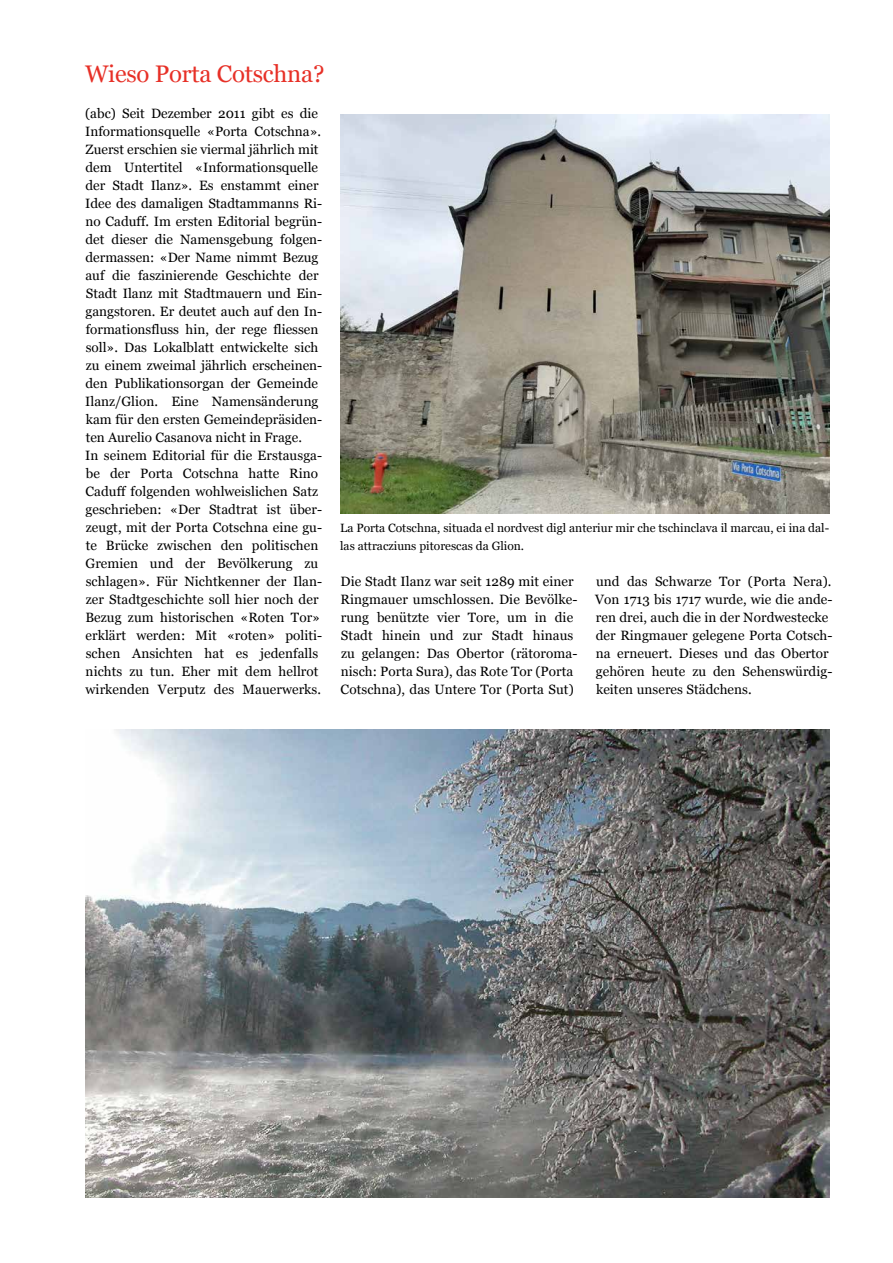
<style>
.page{position:relative;width:893px;height:1263px;background:#fff}
.page>*{position:absolute;margin:0;border:0;box-sizing:border-box;transform-origin:0 0}
.t1{font:24px "Vani";letter-spacing:-.01em;color:#e73027}
.t2{font:13.5px/18px "Vani";letter-spacing:.005em;color:#000}
.t3{font:12px/18px "Vani";color:#000}
</style>
<div class="page">
<img style="left:340px;top:115px;width:489px;height:399px">
<img style="left:85px;top:730px;width:744px;height:468px">
<h1 class="t1" style="left:85px;top:60px;width:241px">Wieso Porta Cotschna?</h1>
<p class="t2" style="left:85px;top:104px;width:238px">(abc) Seit Dezember 2011 gibt es die Informationsquelle «Porta Cotschna».<br>Zuerst erschien sie viermal jährlich mit dem Untertitel «Informationsquelle der Stadt Ilanz». Es enstammt einer Idee des damaligen Stadtammanns Ri&shy;no Caduff. Im ersten Editorial begrün&shy;det dieser die Namensgebung folgen&shy;dermassen: «Der Name nimmt Bezug auf die faszinierende Geschichte der Stadt Ilanz mit Stadtmauern und Ein&shy;gangstoren. Er deutet auch auf den In&shy;formationsfluss hin, der rege fliessen soll». Das Lokalblatt entwickelte sich zu einem zweimal jährlich erscheinen&shy;den Publikationsorgan der Gemeinde Ilanz/Glion. Eine Namensänderung kam für den ersten Gemeindepräsiden&shy;ten Aurelio Casanova nicht in Frage.<br>In seinem Editorial für die Erstausga&shy;be der Porta Cotschna hatte Rino Caduff folgenden wohlweislichen Satz geschrieben: «Der Stadtrat ist über&shy;zeugt, mit der Porta Cotschna eine gu&shy;te Brücke zwischen den politischen Gremien und der Bevölkerung zu schlagen». Für Nichtkenner der Ilan&shy;zer Stadtgeschichte soll hier noch der Bezug zum historischen «Roten Tor» erklärt werden: Mit «roten» politi&shy;schen Ansichten hat es jedenfalls nichts zu tun. Eher mit dem hellrot wirkenden Verputz des Mauerwerks.</p>
<p class="t3" style="left:340px;top:519px;width:490px">La Porta Cotschna, situada el nordvest digl anteriur mir che tschinclava il marcau, ei ina dal&shy;las attracziuns pitorescas da Glion.</p>
<p class="t2" style="left:341px;top:572px;width:238px">Die Stadt Ilanz war seit 1289 mit einer Ringmauer umschlossen. Die Bevölke&shy;rung benützte vier Tore, um in die Stadt hinein und zur Stadt hinaus zu gelangen: Das Obertor (rätoroma&shy;nisch: Porta Sura), das Rote Tor (Porta Cotschna), das Untere Tor (Porta Sut)</p>
<p class="t2" style="left:595px;top:572px;width:239px">und das Schwarze Tor (Porta Nera).<br>Von 1713 bis 1717 wurde, wie die ande&shy;ren drei, auch die in der Nordwestecke der Ringmauer gelegene Porta Cotsch&shy;na erneuert. Dieses und das Obertor gehören heute zu den Sehenswürdig&shy;keiten unseres Städchens.</p>
</div>
